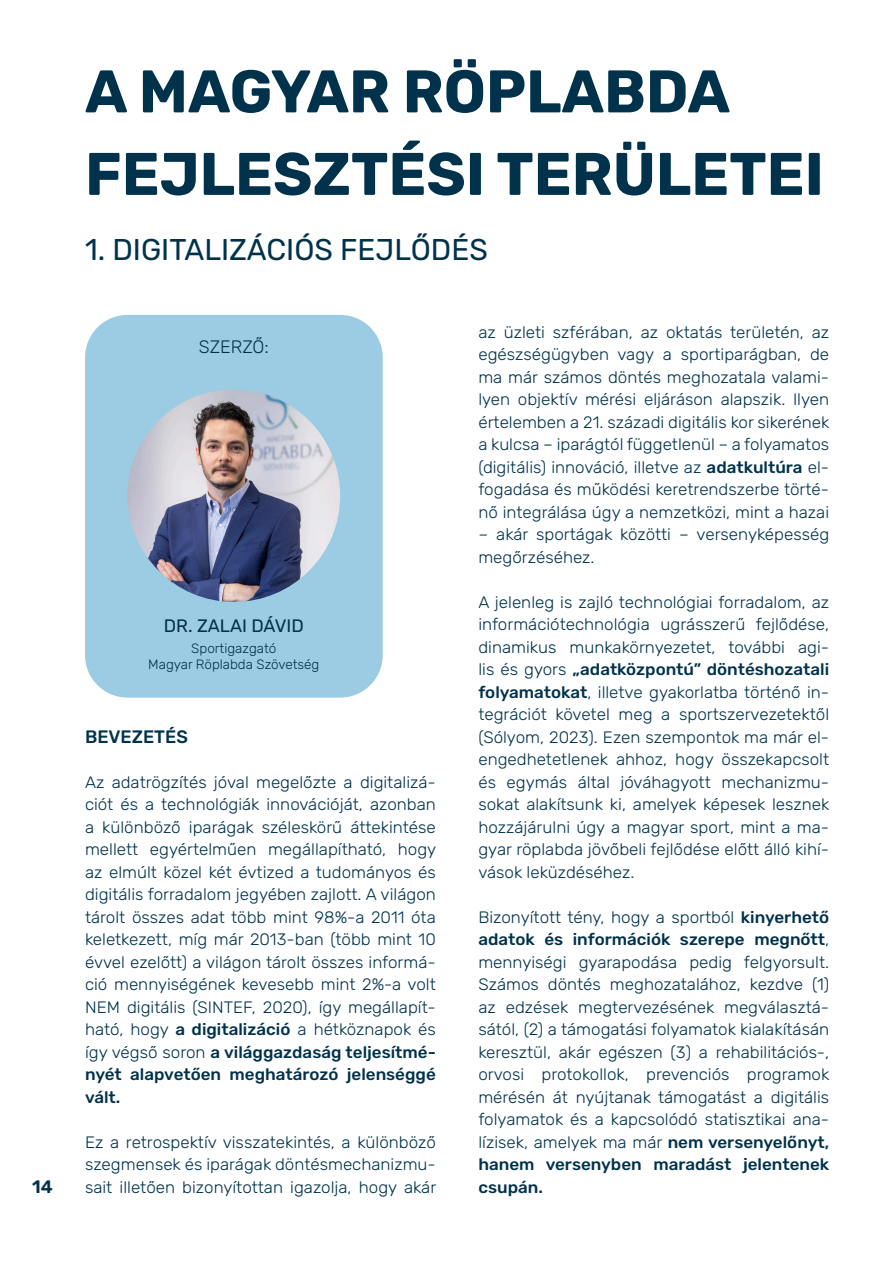
<style>
.page{position:relative;width:893px;height:1263px;background:#fff}
.page>*{position:absolute;margin:0;border:0;box-sizing:border-box;transform-origin:0 0}
.t1{font:700 60px/82.5px "Rubik";color:#00324c}
.t2{font:30px "Rubik";color:#00324c}
.Bekezdésstílus_1{font:18px "Rubik";color:#00324c}
.Bekezdésstílus_1-2{font:500 18px "Rubik";color:#00324c}
.Bekezdésstílus_1-3{font:300 18px "Rubik";color:#00324c}
.t3{font:600 18px "Rubik";color:#00324c}
.Bekezdésstílus_1-4{font:300 16.5px/22.5px "Rubik";color:#00324c;text-align:justify}
.Bekezdésstílus_1-5{font:300 13.5px "Rubik";color:#00324c}
.s1{font-weight:500}
</style>
<div class="page">
<div style="left:85px;top:315px;width:298px;height:383px;background:#9bcce3;border-radius:43px"></div>
<img style="left:128px;top:389px;width:212px;height:213px;border-radius:106px">
<p class="t3" style="left:32px;top:1173px;width:22px">14</p>
<p class="t1" style="left:85px;top:50px;width:740px">A MAGYAR RÖPLABDA<br>FEJLESZTÉSI TERÜLETEI</p>
<p class="t2" style="left:85px;top:228px;width:404px">1. DIGITALIZÁCIÓS FEJLŐDÉS</p>
<p class="Bekezdésstílus_1-3" style="left:199px;top:334px;width:72px">SZERZŐ:</p>
<p class="Bekezdésstílus_1" style="left:164px;top:613px;width:141px">DR. ZALAI DÁVID</p>
<p class="Bekezdésstílus_1-5" style="left:191px;top:638px;width:87px">Sportigazgató</p>
<p class="Bekezdésstílus_1-5" style="left:148px;top:655px;width:173px">Magyar Röplabda Szövetség</p>
<p class="Bekezdésstílus_1-2" style="left:85px;top:723px;width:104px">BEVEZETÉS</p>
<p class="Bekezdésstílus_1-4" style="left:85px;top:771px;width:353px">Az adatrögzítés jóval megelőzte a digitalizá&shy;ciót és a technológiák innovációját, azonban a különböző iparágak széleskörű áttekintése mellett egyértelműen megállapítható, hogy az elmúlt közel két évtized a tudományos és digitális forradalom jegyében zajlott. A világon tárolt összes adat több mint 98%-a 2011 óta keletkezett, míg már 2013-ban (több mint 10 évvel ezelőtt) a világon tárolt összes informá&shy;ció mennyiségének kevesebb mint 2%-a volt NEM digitális (SINTEF, 2020), így megállapít&shy;ható, hogy <span class="s1">a digitalizáció</span> a hétköznapok és így végső soron <span class="s1">a világgazdaság teljesítmé&shy;nyét alapvetően meghatározó jelenséggé vált.</span></p>
<p class="Bekezdésstílus_1-4" style="left:85px;top:1131px;width:353px">Ez a retrospektív visszatekintés, a különböző szegmensek és iparágak döntésmechanizmu&shy;sait illetően bizonyítottan igazolja, hogy akár</p>
<p class="Bekezdésstílus_1-4" style="left:478px;top:321px;width:352px">az üzleti szférában, az oktatás területén, az egészségügyben vagy a sportiparágban, de ma már számos döntés meghozatala valami&shy;lyen objektív mérési eljáráson alapszik. Ilyen értelemben a 21. századi digitális kor sikerének a kulcsa – iparágtól függetlenül – a folyamatos (digitális) innováció, illetve az <span class="s1">adatkultúra</span> el&shy;fogadása és működési keretrendszerbe törté&shy;nő integrálása úgy a nemzetközi, mint a hazai</p>
<p class="Bekezdésstílus_1-4" style="left:478px;top:524px;width:352px">– akár sportágak közötti – versenyképesség megőrzéséhez.</p>
<p class="Bekezdésstílus_1-4" style="left:478px;top:591px;width:352px">A jelenleg is zajló technológiai forradalom, az információtechnológia ugrásszerű fejlődése, dinamikus munkakörnyezetet, további agi&shy;lis és gyors <span class="s1">„adatközpontú” döntéshozatali folyamatokat</span>, illetve gyakorlatba történő in&shy;tegrációt követel meg a sportszervezetektől (Sólyom, 2023). Ezen szempontok ma már el&shy;engedhetetlenek ahhoz, hogy összekapcsolt és egymás által jóváhagyott mechanizmu&shy;sokat alakítsunk ki, amelyek képesek lesznek hozzájárulni úgy a magyar sport, mint a ma&shy;gyar röplabda jövőbeli fejlődése előtt álló kihí&shy;vások leküzdéséhez.</p>
<p class="Bekezdésstílus_1-4" style="left:478px;top:906px;width:352px">Bizonyított tény, hogy a sportból <span class="s1">kinyerhető adatok és információk szerepe megnőtt</span>, mennyiségi gyarapodása pedig felgyorsult.<br>Számos döntés meghozatalához, kezdve (1) az edzések megtervezésének megválasztá&shy;sától, (2) a támogatási folyamatok kialakításán keresztül, akár egészen (3) a rehabilitációs-, orvosi protokollok, prevenciós programok mérésén át nyújtanak támogatást a digitális folyamatok és a kapcsolódó statisztikai ana&shy;lízisek, amelyek ma már <span class="s1">nem versenyelőnyt, hanem versenyben maradást jelentenek csupán.</span></p>
</div>
